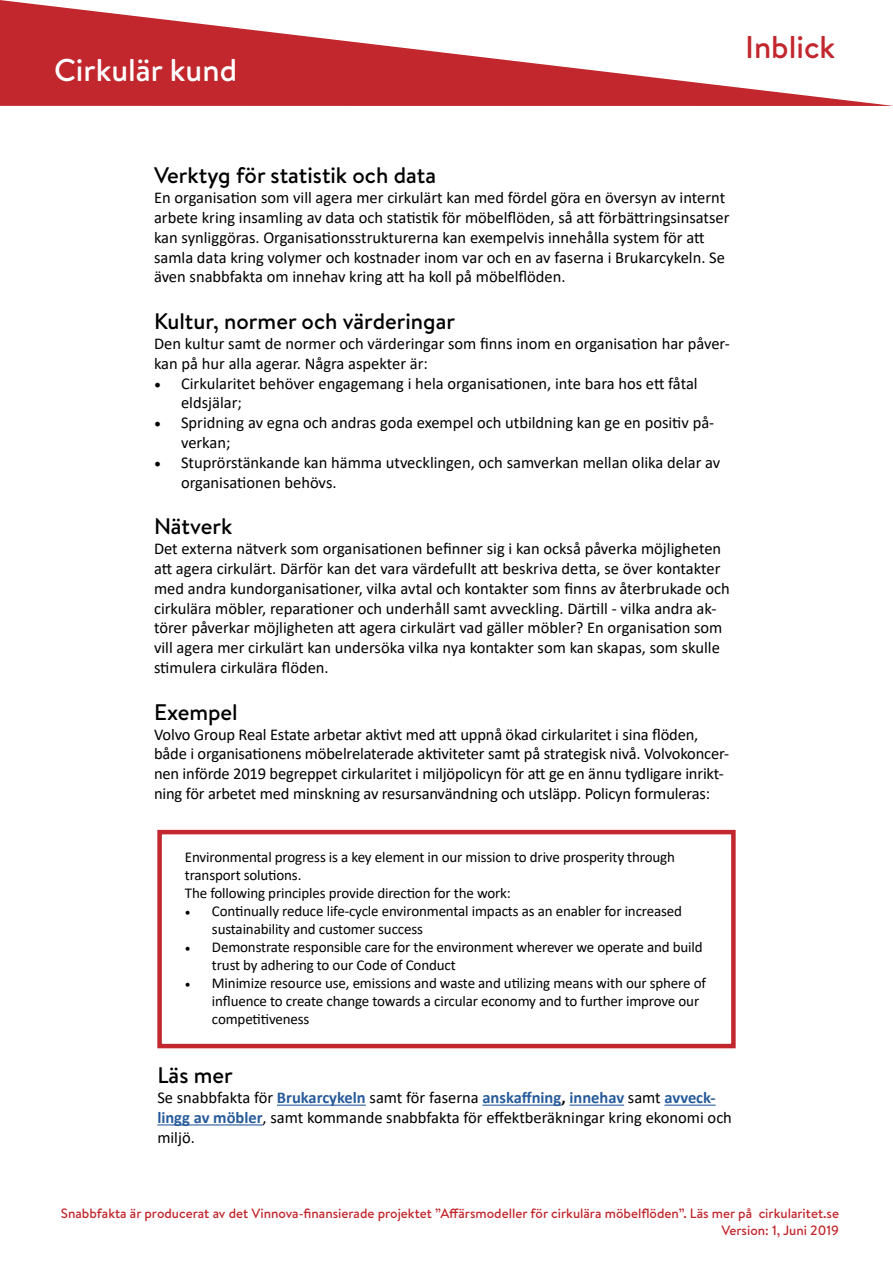
<style>
.page{position:relative;width:893px;height:1263px;background:#fff}
.page>*{position:absolute;margin:0;border:0;box-sizing:border-box;transform-origin:0 0}
.t1{font:500 31.5px "Brandon Text";color:#fff}
.t2{font:500 31.5px "Brandon Text";color:#c1272d}
.t3{font:500 22.5px "Brandon Text";color:#000}
.t4{font:16.5px/19.8px "Calibri";color:#000}
.t5{font:15px/18px "Calibri";letter-spacing:-.01em;color:#000}
.t6{font:500 13.5px/16.2px "Brandon Text";color:#c1272d;text-align:right}
.s1{font-family:"Minion Pro";font-size:18px}
.s2{font-family:"Minion Pro"}
.s3{font-weight:700;color:#275b9b}
.s4{font-weight:700}
</style>
<div class="page">
<svg style="left:0;top:0;width:893px;height:106px"></svg>
<hr style="left:277px;top:1104px;width:89px;height:2px;background:#275b9b">
<hr style="left:482px;top:1104px;width:79px;height:2px;background:#275b9b">
<hr style="left:569px;top:1104px;width:55px;height:2px;background:#275b9b">
<hr style="left:664px;top:1104px;width:52px;height:2px;background:#275b9b">
<hr style="left:157px;top:1124px;width:106px;height:1px;background:#275b9b">
<div style="left:157px;top:830px;width:579px;height:218px;border:4px solid #c2262e"></div>
<h1 class="t1" style="left:54px;top:49px;width:185px">Cirkulär kund</h1>
<h1 class="t2" style="left:745px;top:25px;width:91px">Inblick</h1>
<h2 class="t3" style="left:154px;top:160px;width:284px">Verktyg för statistik och data</h2>
<p class="t4" style="left:154px;top:187px;width:577px">En organisation som vill agera mer cirkulärt kan med fördel göra en översyn av internt arbete kring insamling av data och statistik för möbelflöden, så att förbättringsinsatser kan synliggöras. Organisationsstrukturerna kan exempelvis innehålla system för att samla data kring volymer och kostnader inom var och en av faserna i Brukarcykeln. Se även snabbfakta om innehav kring att ha koll på möbelflöden.</p>
<h2 class="t3" style="left:154px;top:306px;width:303px">Kultur, normer och värderingar</h2>
<p class="t4" style="left:154px;top:333px;width:577px">Den kultur samt de normer och värderingar som finns inom en organisation har påver&shy;kan på hur alla agerar. Några aspekter är:</p>
<p class="t4" style="left:181px;top:373px;width:518px;text-indent:-27px"><span class="s1">•</span> Cirkularitet behöver engagemang i hela organisationen, inte bara hos ett fåtal eldsjälar;</p>
<p class="t4" style="left:181px;top:412px;width:535px;text-indent:-27px"><span class="s1">•</span> Spridning av egna och andras goda exempel och utbildning kan ge en positiv på&shy;verkan;</p>
<p class="t4" style="left:181px;top:452px;width:541px;text-indent:-27px"><span class="s1">•</span> Stuprörstänkande kan hämma utvecklingen, och samverkan mellan olika delar av organisationen behövs.</p>
<h2 class="t3" style="left:154px;top:511px;width:80px">Nätverk</h2>
<p class="t4" style="left:154px;top:538px;width:577px">Det externa nätverk som organisationen befinner sig i kan också påverka möjligheten att agera cirkulärt. Därför kan det vara värdefullt att beskriva detta, se över kontakter med andra kundorganisationer, vilka avtal och kontakter som finns av återbrukade och cirkulära möbler, reparationer och underhåll samt avveckling. Därtill - vilka andra ak&shy;törer påverkar möjligheten att agera cirkulärt vad gäller möbler? En organisation som vill agera mer cirkulärt kan undersöka vilka nya kontakter som kan skapas, som skulle stimulera cirkulära flöden.</p>
<h2 class="t3" style="left:154px;top:696px;width:85px">Exempel</h2>
<p class="t4" style="left:154px;top:724px;width:577px">Volvo Group Real Estate arbetar aktivt med att uppnå ökad cirkularitet i sina flöden, både i organisationens möbelrelaterade aktiviteter samt på strategisk nivå. Volvokoncer&shy;nen införde 2019 begreppet cirkularitet i miljöpolicyn för att ge en ännu tydligare inrikt&shy;ning för arbetet med minskning av resursanvändning och utsläpp. Policyn formuleras:</p>
<p class="t5" style="left:185px;top:848px;width:491px">Environmental progress is a key element in our mission to drive prosperity through transport solutions.<br>The following principles provide direction for the work:</p>
<p class="t5" style="left:212px;top:902px;width:471px;text-indent:-27px"><span class="s2">•</span> Continually reduce life-cycle environmental impacts as an enabler for increased sustainability and customer success</p>
<p class="t5" style="left:212px;top:938px;width:492px;text-indent:-27px"><span class="s2">•</span> Demonstrate responsible care for the environment wherever we operate and build trust by adhering to our Code of Conduct</p>
<p class="t5" style="left:212px;top:974px;width:496px;text-indent:-27px"><span class="s2">•</span> Minimize resource use, emissions and waste and utilizing means with our sphere of influence to create change towards a circular economy and to further improve our competitiveness</p>
<h2 class="t3" style="left:157px;top:1060px;width:77px">Läs mer</h2>
<p class="t4" style="left:157px;top:1087px;width:576px">Se snabbfakta för <span class="s3">Brukarcykeln</span> samt för faserna <span class="s3">anskaffning</span><span class="s4">,</span> <span class="s3">innehav</span> samt <span class="s3">avveck&shy;lingg av möbler</span>, samt kommande snabbfakta för effektberäkningar kring ekonomi och miljö.</p>
<p class="t6" style="left:61px;top:1205px;width:779px">Snabbfakta är producerat av det Vinnova-finansierade projektet ”Affärsmodeller för cirkulära möbelflöden”. Läs mer på cirkularitet.se<br>Version: 1, Juni 2019</p>
</div>
